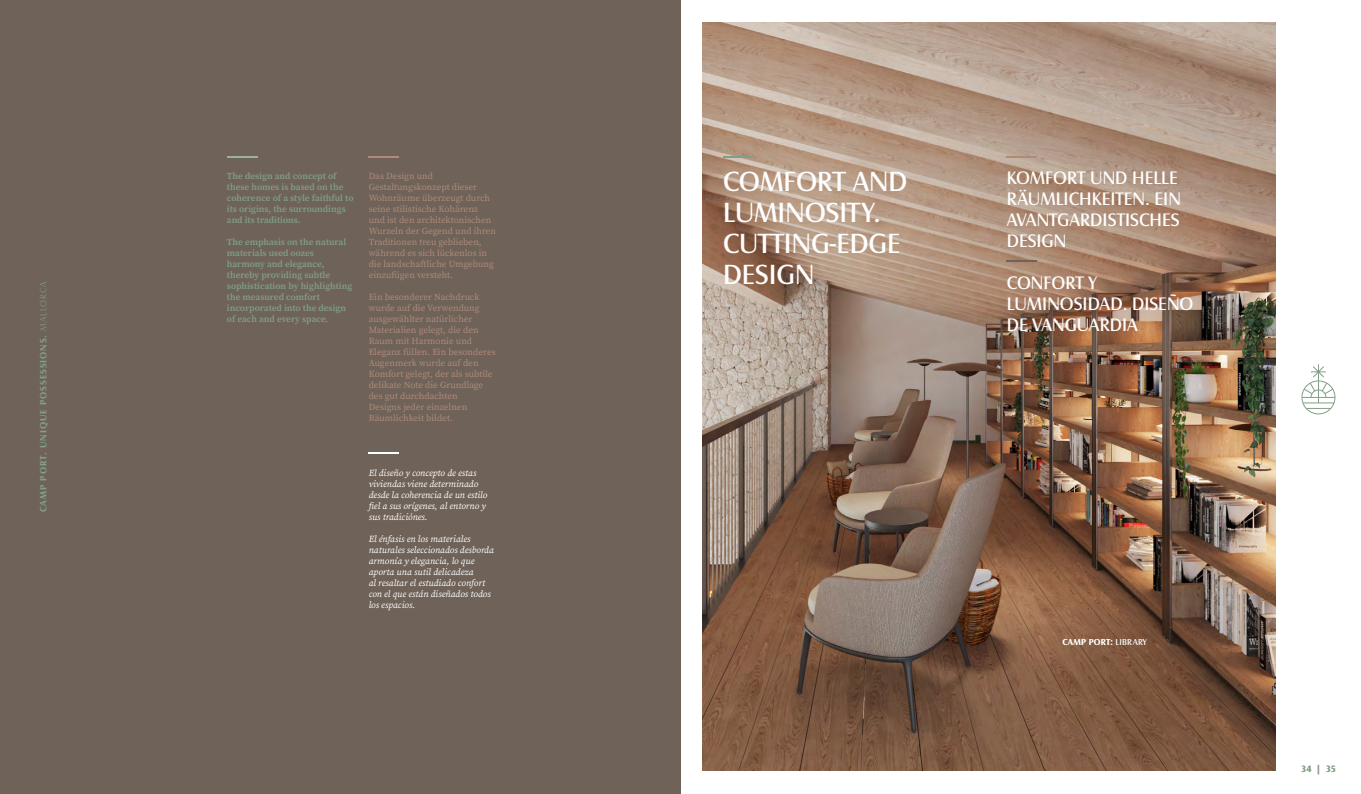
<style>
.page{position:relative;width:1361px;height:794px;background:#fff}
.page>*{position:absolute;margin:0;border:0;box-sizing:border-box;transform-origin:0 0}
.t1{font:28.8px/31px "Castle EF";color:#fff}
.t2{font:18.8px/21px "Castle EF";color:#fff}
.t3{font:700 9.5px "Castle EF";letter-spacing:.1em;color:#819e87}
.t4{font:9.2px/11px "Source Serif Pro";color:#ae8a79}
.t5{font:600 9.2px/11px "Source Serif Pro";color:#819e87}
.t6{font:italic 9.2px/11px "Source Serif Pro";color:#fff}
.t7{font:700 9px "Castle EF";letter-spacing:.02em;color:#fff}
.s1{font-weight:300}
.s2{font-weight:400}
</style>
<div class="page">
<img style="left:702px;top:23px;width:574px;height:747px">
<svg style="left:1301px;top:364px;width:34px;height:50px"></svg>
<div style="left:0;top:0;width:680px;height:794px;background:#6e6259"></div>
<hr style="left:227px;top:156px;width:30px;height:1px;background:#9ab19f">
<hr style="left:369px;top:156px;width:30px;height:1px;background:#ae8a79">
<hr style="left:723px;top:156px;width:30px;height:1px;background:#819e87">
<hr style="left:1006px;top:156px;width:31px;height:1px;background:#ae8a79">
<hr style="left:1006px;top:261px;width:31px;height:1px;background:#6e6259">
<hr style="left:369px;top:452px;width:30px;height:2px;background:#fff">
<p class="t3" style="left:38px;top:512px;width:232px;rotate:-90deg">CAMP PORT. UNIQUE POSSESSIONS. <span class="s1">MALLORCA</span></p>
<p class="t5" style="left:227px;top:170px;width:128px">The design and concept of these homes is based on the coherence of a style faithful to its origins, the surroundings and its traditions.</p>
<p class="t5" style="left:227px;top:236px;width:127px">The emphasis on the natural materials used oozes harmony and elegance, thereby providing subtle sophistication by highlighting the measured comfort incorporated into the design of each and every space.</p>
<p class="t4" style="left:369px;top:170px;width:129px">Das Design und<br>Gestaltungskonzept dieser<br>Wohnräume überzeugt durch seine stilistische Kohärenz und ist den architektonischen<br>Wurzeln der Gegend und ihren<br>Traditionen treu geblieben, während es sich lückenlos in die landschaftliche Umgebung einzufügen versteht.</p>
<p class="t4" style="left:369px;top:291px;width:129px">Ein besonderer Nachdruck wurde auf die Verwendung ausgewählter natürlicher<br>Materialien gelegt, die den<br>Raum mit Harmonie und<br>Eleganz füllen. Ein besonderes<br>Augenmerk wurde auf den<br>Komfort gelegt, der als subtile delikate Note die Grundlage des gut durchdachten<br>Designs jeder einzelnen<br>Räumlichkeit bildet.</p>
<p class="t6" style="left:369px;top:467px;width:120px">El diseño y concepto de estas viviendas viene determinado desde la coherencia de un estilo fiel a sus orígenes, al entorno y sus tradiciónes.</p>
<p class="t6" style="left:369px;top:533px;width:127px">El énfasis en los materiales naturales seleccionados desborda armonía y elegancia, lo que aporta una sutil delicadeza<br>al resaltar el estudiado confort con el que están diseñados todos los espacios.</p>
<p class="t1" style="left:723px;top:166px;width:186px">COMFORT AND<br>LUMINOSITY.</p>
<p class="t1" style="left:723px;top:228px;width:179px">CUTTING-EDGE<br>DESIGN</p>
<p class="t2" style="left:1006px;top:167px;width:176px">KOMFORT UND HELLE<br>RÄUMLICHKEITEN. EIN<br>AVANTGARDISTISCHES<br>DESIGN</p>
<p class="t2" style="left:1006px;top:273px;width:188px">CONFORT Y<br>LUMINOSIDAD. DISEÑO</p>
<p class="t2" style="left:1006px;top:315px;width:133px">DE VANGUARDIA</p>
<p class="t7" style="left:1062px;top:636px;width:86px">CAMP PORT: <span class="s2">LIBRARY</span></p>
<p class="t3" style="left:1301px;top:763px;width:37px">34 | 35</p>
</div>
